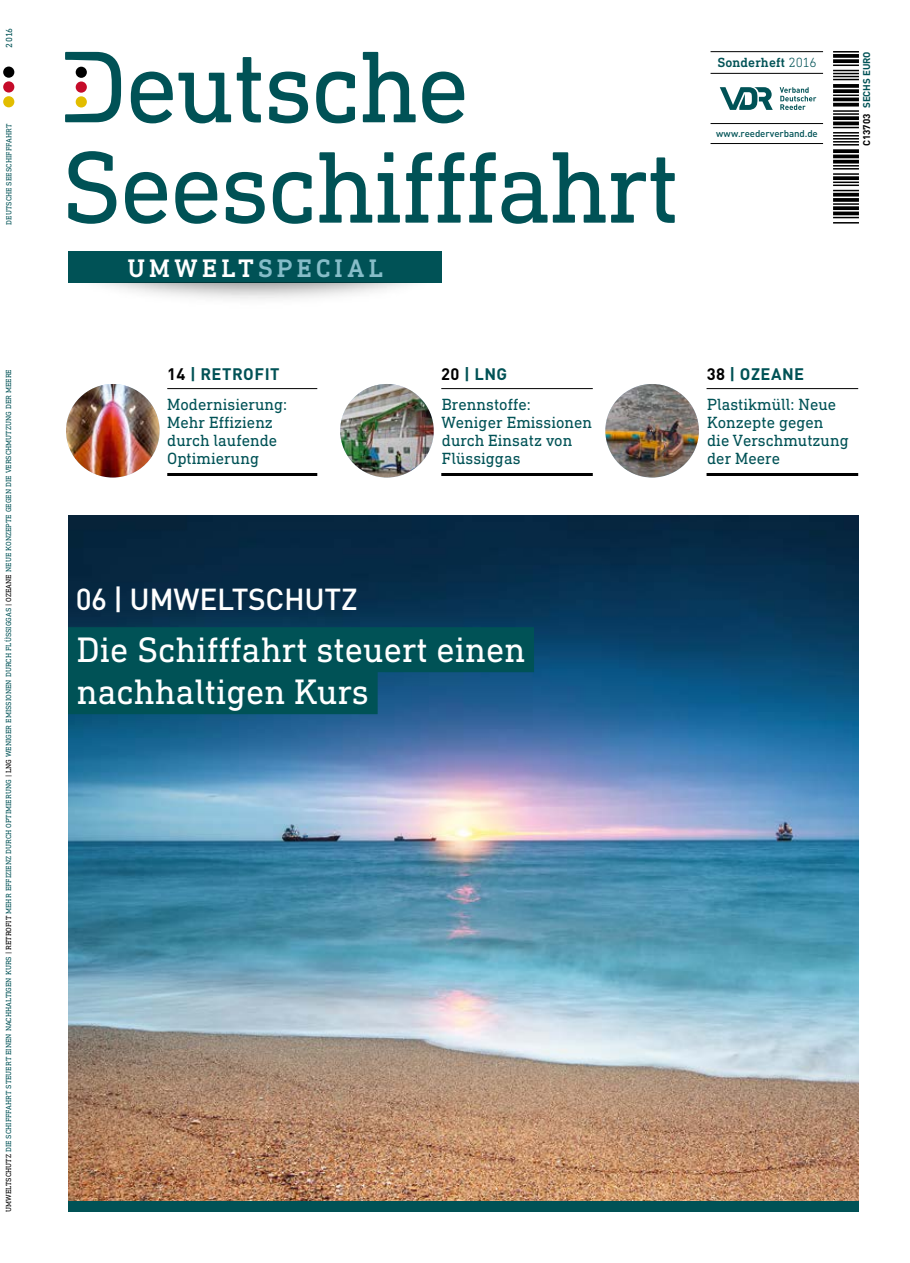
<style>
.page{position:relative;width:910px;height:1263px;background:#fff}
.page>*{position:absolute;margin:0;border:0;box-sizing:border-box;transform-origin:0 0}
.t1{font:36px/42px "DIN Next Slab Pro";color:#fff}
.t2{font:500 30px "DIN Pro";letter-spacing:-.01em;color:#fff}
.t3{font:500 25.8px "DIN Next Slab Pro";letter-spacing:.16em;color:#86bdc8}
.t4{font:16.5px/18px "DIN Next Slab Pro";color:#005256}
.t5{font:700 16.5px "DIN Pro";letter-spacing:.03em;color:#005256}
.t6{font:500 13.5px "DIN Next Slab Pro";letter-spacing:.01em;color:#005256}
.t7{font:500 9.75px "DIN Pro";letter-spacing:-.015em;color:#005256}
.t8{font:700 9.75px "DIN Pro";letter-spacing:-.01em;color:#005256}
.t9{font:9px "DIN Next Slab Pro";color:#005256}
.t10{font:7.5px "DIN Next Slab Pro";letter-spacing:.005em;color:#005256}
.s1{color:#000}
.s2{color:#fff}
.s3{font-weight:300}
</style>
<div class="page">
<img style="left:68px;top:515px;width:791px;height:687px">
<div style="left:68px;top:1202px;width:791px;height:10px;background:#005256"></div>
<svg style="left:68px;top:151px;width:607px;height:73px"></svg>
<svg style="left:65px;top:52px;width:56px;height:70px"></svg>
<svg style="left:131px;top:72px;width:42px;height:51px"></svg>
<svg style="left:179px;top:73px;width:52px;height:50px"></svg>
<svg style="left:237px;top:57px;width:24px;height:65px"></svg>
<svg style="left:269px;top:72px;width:39px;height:51px"></svg>
<svg style="left:316px;top:72px;width:39px;height:51px"></svg>
<svg style="left:363px;top:52px;width:53px;height:70px"></svg>
<svg style="left:422px;top:72px;width:42px;height:51px"></svg>
<div style="left:76px;top:67px;width:11px;height:11px;background:#000;border-radius:50%"></div>
<div style="left:3px;top:67px;width:11px;height:11px;background:#000;border-radius:50%"></div>
<div style="left:76px;top:82px;width:11px;height:11px;background:#c50b29;border-radius:50%"></div>
<div style="left:3px;top:81px;width:11px;height:12px;background:#c50b29;border-radius:50%"></div>
<div style="left:76px;top:96px;width:11px;height:11px;background:#e2bd00;border-radius:50%"></div>
<div style="left:3px;top:96px;width:11px;height:11px;background:#e2bd00;border-radius:50%"></div>
<div style="left:68px;top:627px;width:466px;height:45px;background:#005256"></div>
<div style="left:68px;top:669px;width:310px;height:45px;background:#005256"></div>
<hr style="left:706px;top:388px;width:152px;height:1px;background:#000">
<hr style="left:706px;top:473px;width:152px;height:3px;background:#000">
<hr style="left:167px;top:388px;width:150px;height:1px;background:#000">
<hr style="left:167px;top:473px;width:150px;height:3px;background:#000">
<hr style="left:441px;top:388px;width:152px;height:1px;background:#000">
<hr style="left:441px;top:473px;width:152px;height:3px;background:#000">
<img style="left:340px;top:384px;width:94px;height:93px;border-radius:47px">
<img style="left:66px;top:384px;width:94px;height:93px;border-radius:47px">
<img style="left:605px;top:384px;width:94px;height:93px;border-radius:47px">
<hr style="left:711px;top:73px;width:112px;height:1px;background:#000">
<hr style="left:711px;top:51px;width:112px;height:1px;background:#000">
<hr style="left:711px;top:123px;width:112px;height:1px;background:#000">
<hr style="left:711px;top:143px;width:112px;height:1px;background:#000">
<hr style="left:833px;top:222px;width:26px;height:2px;background:#000">
<svg style="left:833px;top:217px;width:26px;height:1px"></svg>
<hr style="left:833px;top:212px;width:26px;height:3px;background:#000">
<svg style="left:833px;top:206px;width:26px;height:4px"></svg>
<hr style="left:833px;top:203px;width:26px;height:2px;background:#000">
<svg style="left:833px;top:198px;width:26px;height:4px"></svg>
<svg style="left:833px;top:193px;width:26px;height:4px"></svg>
<svg style="left:833px;top:182px;width:26px;height:9px"></svg>
<svg style="left:833px;top:176px;width:26px;height:4px"></svg>
<hr style="left:833px;top:173px;width:26px;height:2px;background:#000">
<hr style="left:833px;top:168px;width:26px;height:2px;background:#000">
<hr style="left:833px;top:165px;width:26px;height:2px;background:#000">
<svg style="left:833px;top:160px;width:26px;height:4px"></svg>
<hr style="left:833px;top:155px;width:26px;height:3px;background:#000">
<svg style="left:833px;top:149px;width:26px;height:4px"></svg>
<hr style="left:833px;top:144px;width:26px;height:2px;background:#000">
<hr style="left:833px;top:141px;width:26px;height:2px;background:#000">
<hr style="left:833px;top:138px;width:26px;height:2px;background:#000">
<hr style="left:833px;top:135px;width:26px;height:2px;background:#000">
<hr style="left:833px;top:132px;width:26px;height:2px;background:#000">
<svg style="left:833px;top:127px;width:26px;height:1px"></svg>
<hr style="left:833px;top:122px;width:26px;height:3px;background:#000">
<svg style="left:833px;top:116px;width:26px;height:4px"></svg>
<hr style="left:833px;top:113px;width:26px;height:2px;background:#000">
<hr style="left:833px;top:110px;width:26px;height:2px;background:#000">
<svg style="left:833px;top:103px;width:26px;height:4px"></svg>
<hr style="left:833px;top:98px;width:26px;height:3px;background:#000">
<svg style="left:833px;top:95px;width:26px;height:1px"></svg>
<svg style="left:833px;top:89px;width:26px;height:4px"></svg>
<svg style="left:833px;top:84px;width:26px;height:4px"></svg>
<svg style="left:833px;top:65px;width:26px;height:15px"></svg>
<svg style="left:833px;top:59px;width:26px;height:4px"></svg>
<svg style="left:833px;top:54px;width:26px;height:4px"></svg>
<hr style="left:833px;top:51px;width:26px;height:2px;background:#000">
<div style="left:68px;top:251px;width:373px;height:32px;background:#005256"></div>
<svg style="left:720px;top:87px;width:53px;height:23px"></svg>
<svg style="left:780px;top:87px;width:36px;height:23px"></svg>
<p class="t9" style="left:4px;top:48px;width:21px;rotate:-90deg">2016</p>
<p class="t10" style="left:4px;top:225px;width:103px;rotate:-90deg">DEUTSCHE SEESCHIFFFAHRT</p>
<p class="t10" style="left:4px;top:1212px;width:844px;rotate:-90deg"><span class="s1">UMWELTSCHUTZ</span> DIE SCHIFFFAHRT STEUERT EINEN NACHHALTIGEN KURS <span class="s1">| RETROFIT</span> MEHR EFFIZIENZ DURCH OPTIMIERUNG <span class="s1">| LNG</span> WENIGER EMISSIONEN DURCH FLÜSSIGGAS <span class="s1">| OZEANE</span> NEUE KONZEPTE GEGEN DIE VERSCHMUTZUNG DER MEERE</p>
<h3 class="t3" style="left:128px;top:253px;width:257px"><span class="s2">UMWELT</span>SPECIAL</h3>
<h3 class="t5" style="left:167px;top:362px;width:114px"><span class="s1">14</span> | RETROFIT</h3>
<h3 class="t4" style="left:167px;top:396px;width:121px">Modernisierung:<br>Mehr Effizienz durch laufende<br>Optimierung</h3>
<h3 class="t5" style="left:441px;top:362px;width:67px"><span class="s1">20</span> | LNG</h3>
<h3 class="t4" style="left:441px;top:396px;width:152px">Brennstoffe:<br>Weniger Emissionen durch Einsatz von<br>Flüssiggas</h3>
<h2 class="t2" style="left:76px;top:579px;width:283px">06 | UMWELTSCHUTZ</h2>
<h1 class="t1" style="left:77px;top:628px;width:450px">Die Schifffahrt steuert einen nachhaltigen Kurs</h1>
<h3 class="t6" style="left:717px;top:54px;width:101px">Sonderheft <span class="s3">2016</span></h3>
<h3 class="t7" style="left:716px;top:127px;width:103px">www.reederverband.de</h3>
<h3 class="t8" style="left:860px;top:146px;width:96px;rotate:-90deg"><span class="s1">C13703</span> SECHS EURO</h3>
<h3 class="t5" style="left:707px;top:362px;width:99px"><span class="s1">38</span> | OZEANE</h3>
<h3 class="t4" style="left:707px;top:396px;width:143px">Plastikmüll: Neue<br>Konzepte gegen die Verschmutzung der Meere</h3>
</div>
